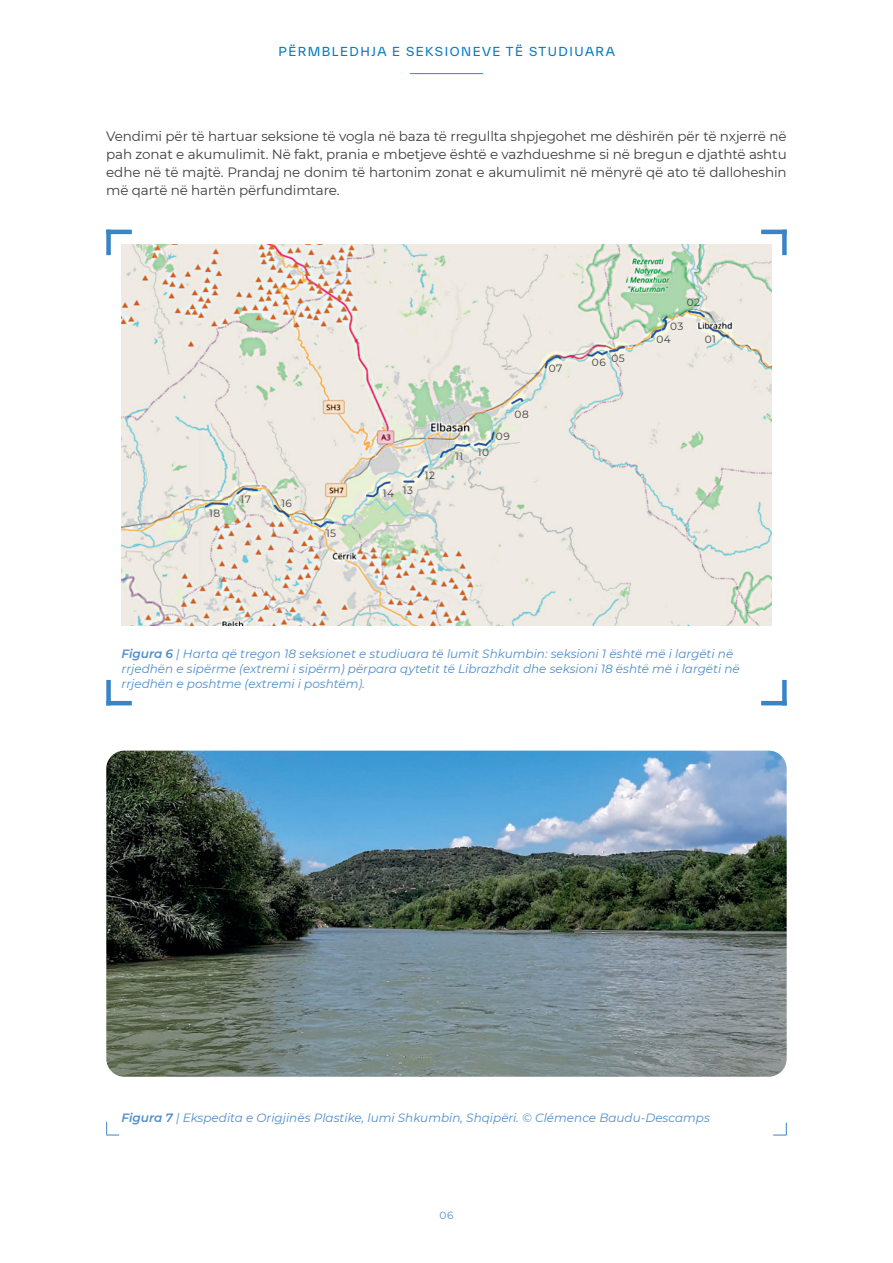
<style>
.page{position:relative;width:893px;height:1263px;background:#fff}
.page>*{position:absolute;margin:0;border:0;box-sizing:border-box;transform-origin:0 0}
.t1{font:13.5px/18px "Montserrat";letter-spacing:-.01em;color:#3e3e3f;text-align:justify}
.t2{font:italic 12px/15px "Montserrat";color:#508dca}
.t3{font:12px "TWK Everett";letter-spacing:.125em;color:#007ac0}
.t4{font:10.5px/13.4px "Montserrat";letter-spacing:.05em;color:#3e3e3f}
.t5{font:10.5px "Montserrat";color:#508dca}
.s1{font-weight:600}
</style>
<div class="page">
<img style="left:122px;top:244px;width:649px;height:382px">
<hr style="left:410px;top:73px;width:73px;height:1px;background:#3984c5">
<hr style="left:761px;top:230px;width:26px;height:4px;background:#3984c5">
<div style="left:782px;top:230px;width:5px;height:25px;background:#3984c5"></div>
<hr style="left:106px;top:230px;width:26px;height:4px;background:#3984c5">
<div style="left:106px;top:230px;width:5px;height:25px;background:#3984c5"></div>
<hr style="left:106px;top:701px;width:26px;height:4px;background:#3984c5">
<div style="left:106px;top:680px;width:5px;height:25px;background:#3984c5"></div>
<hr style="left:761px;top:701px;width:26px;height:4px;background:#3984c5">
<div style="left:782px;top:680px;width:5px;height:25px;background:#3984c5"></div>
<img style="left:106px;top:751px;width:681px;height:326px">
<svg style="left:106px;top:1122px;width:13px;height:14px"></svg>
<svg style="left:773px;top:1123px;width:14px;height:13px"></svg>
<p class="t3" style="left:278px;top:43px;width:338px">PËRMBLEDHJA E SEKSIONEVE TË STUDIUARA</p>
<p class="t1" style="left:106px;top:126px;width:682px">Vendimi për të hartuar seksione të vogla në baza të rregullta shpjegohet me dëshirën për të nxjerrë në pah zonat e akumulimit. Në fakt, prania e mbetjeve është e vazhdueshme si në bregun e djathtë ashtu edhe në të majtë. Prandaj ne donim të hartonim zonat e akumulimit në mënyrë që ato të dalloheshin më qartë në hartën përfundimtare.</p>
<p class="t4" style="left:687px;top:295px;width:15px">02</p>
<p class="t4" style="left:209px;top:506px;width:13px">18</p>
<p class="t4" style="left:241px;top:492px;width:12px">17</p>
<p class="t4" style="left:281px;top:496px;width:12px">16</p>
<p class="t4" style="left:326px;top:526px;width:12px">15</p>
<p class="t4" style="left:383px;top:487px;width:13px">14</p>
<p class="t4" style="left:403px;top:483px;width:12px">13</p>
<p class="t4" style="left:425px;top:469px;width:12px">12</p>
<p class="t4" style="left:455px;top:449px;width:10px">11</p>
<p class="t4" style="left:478px;top:446px;width:13px">10</p>
<p class="t4" style="left:515px;top:407px;width:16px">08</p>
<p class="t4" style="left:496px;top:429px;width:15px">09</p>
<p class="t4" style="left:549px;top:361px;width:15px">07</p>
<p class="t4" style="left:611px;top:351px;width:15px">05</p>
<p class="t4" style="left:592px;top:355px;width:15px">06</p>
<p class="t4" style="left:656px;top:319px;width:29px;text-indent:14px">03<br>04</p>
<p class="t4" style="left:705px;top:333px;width:13px">01</p>
<p class="t2" style="left:122px;top:645px;width:620px"><span class="s1">Figura 6</span> | Harta që tregon 18 seksionet e studiuara të lumit Shkumbin: seksioni 1 është më i largëti në rrjedhën e sipërme (extremi i sipërm) përpara qytetit të Librazhdit dhe seksioni 18 është më i largëti në rrjedhën e poshtme (extremi i poshtëm).</p>
<p class="t2" style="left:122px;top:1110px;width:590px"><span class="s1">Figura 7</span> | Ekspedita e Origjinës Plastike, lumi Shkumbin, Shqipëri. © Clémence Baudu-Descamps</p>
<p class="t5" style="left:440px;top:1208px;width:15px">06</p>
</div>
